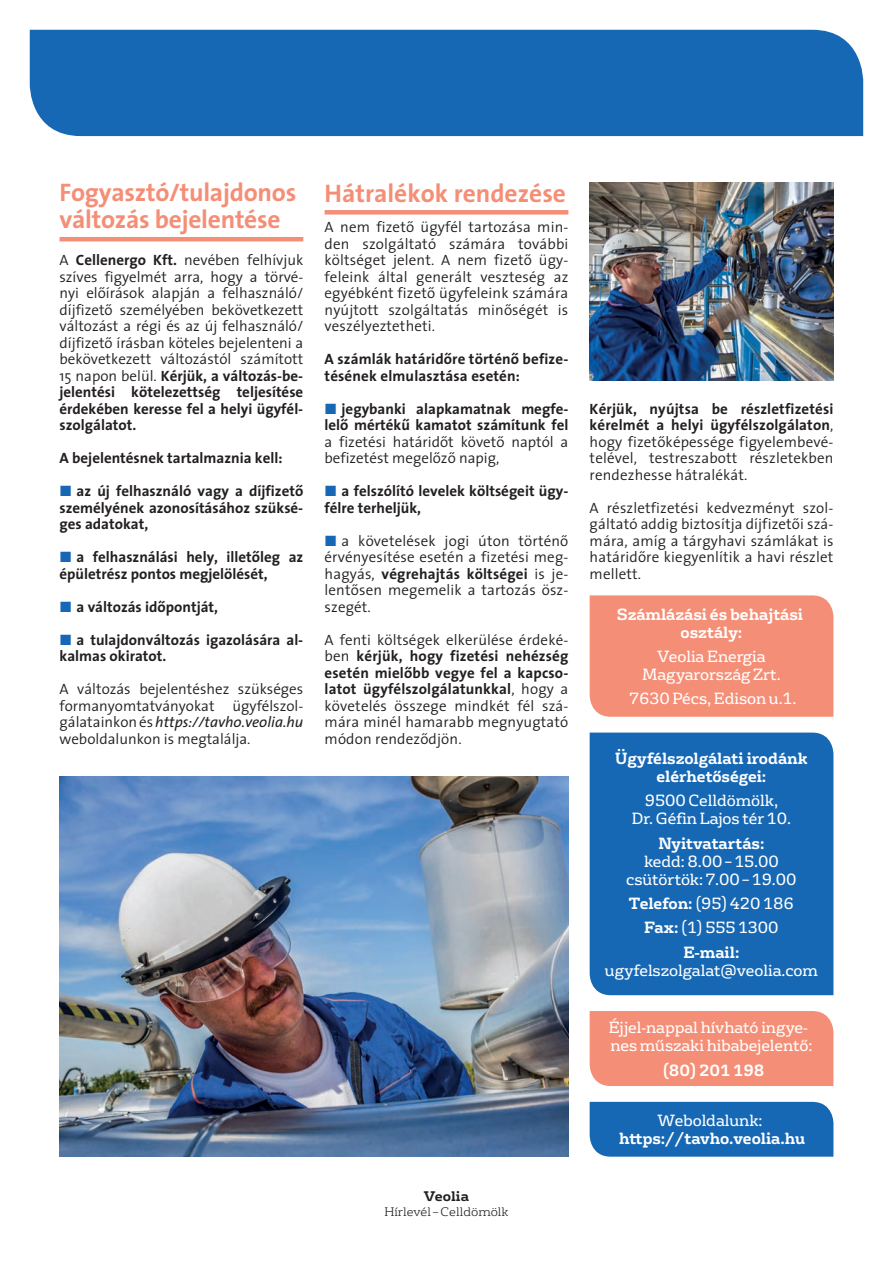
<style>
.page{position:relative;width:893px;height:1263px;background:#fff}
.page>*{position:absolute;margin:0;border:0;box-sizing:border-box;transform-origin:0 0}
.alcím_1{font:700 25.5px/27px "The Sans H";letter-spacing:-.01em;color:#f58e76}
.keretes_szöveg{font:15.75px/18px "FS Rufus";letter-spacing:-.005em;color:#fff;text-align:center;scale:.95 1}
.keretes_szöveg-2{font:700 15.75px/18px "FS Rufus";letter-spacing:-.005em;color:#fff;text-align:center;scale:.95 1}
.kenyér{font:300 15px/16.5px "The Sans H";letter-spacing:.01em;color:#231f20;text-align:justify}
.kenyér-2{font:700 15px/16.5px "The Sans H";color:#231f20}
.t1{font:700 13.5px "FS Rufus";color:#231f20}
.t2{font:300 12px "FS Rufus";color:#231f20}
.s1{font-weight:700}
.s2{font-weight:400;font-style:italic}
.s3{font-weight:300}
.s4{font-weight:400}
</style>
<div class="page">
<div style="left:30px;top:30px;width:833px;height:106px;background:#1768b4"></div>
<img style="left:590px;top:183px;width:243px;height:198px">
<div style="left:590px;top:732px;width:243px;height:263px;background:#1768b4"></div>
<div style="left:590px;top:1102px;width:243px;height:55px;background:#1768b4"></div>
<div style="left:590px;top:595px;width:243px;height:122px;background:#f58e76"></div>
<hr style="left:60px;top:237px;width:243px;height:4px;background:#f58e76">
<div style="left:325px;top:210px;width:243px;height:5px;background:#f58e76"></div>
<div style="left:590px;top:1011px;width:243px;height:75px;background:#f58e76"></div>
<img style="left:60px;top:777px;width:508px;height:380px">
<p class="alcím_1" style="left:60px;top:179px;width:238px">Fogyasztó/tulajdonos változás bejelentése</p>
<p class="kenyér" style="left:60px;top:252px;width:245px">A <span class="s1">Cellenergo Kft.</span> nevében felhívjuk szíves figyelmét arra, hogy a törvé&shy;nyi előírások alapján a felhasználó/ díjfizető személyében bekövetkezett változást a régi és az új felhasználó/ díjfizető írásban köteles bejelenteni a bekövetkezett változástól számított 15 napon belül. <span class="s1">Kérjük, a változás-be&shy;jelentési kötelezettség teljesítése érdekében keresse fel a helyi ügyfél&shy;szolgálatot.</span></p>
<p class="kenyér-2" style="left:60px;top:450px;width:224px">A bejelentésnek tartalmaznia kell:</p>
<p class="kenyér-2" style="left:60px;top:483px;width:245px;text-align:justify;text-indent:17px">az új felhasználó vagy a díjfizető személyének azonosításához szüksé&shy;ges adatokat,</p>
<p class="kenyér-2" style="left:60px;top:549px;width:245px;text-indent:17px">a felhasználási hely, illetőleg az épületrész pontos megjelölését,</p>
<p class="kenyér-2" style="left:77px;top:598px;width:143px">a változás időpontját,</p>
<p class="kenyér-2" style="left:60px;top:631px;width:245px;text-indent:17px">a tulajdonváltozás igazolására al&shy;kalmas okiratot.</p>
<p class="kenyér" style="left:60px;top:681px;width:245px">A változás bejelentéshez szükséges formanyomtatványokat ügyfélszol&shy;gálatainkon és <span class="s2">https://tavho.veolia.hu </span>weboldalunkon is megtalálja.</p>
<p class="alcím_1" style="left:325px;top:179px;width:243px">Hátralékok rendezése</p>
<p class="kenyér" style="left:325px;top:219px;width:245px">A nem fizető ügyfél tartozása min&shy;den szolgáltató számára további költséget jelent. A nem fizető ügy&shy;feleink által generált veszteség az egyébként fizető ügyfeleink számára nyújtott szolgáltatás minőségét is veszélyeztetheti.</p>
<p class="kenyér-2" style="left:325px;top:351px;width:245px">A számlák határidőre történő befize&shy;tésének elmulasztása esetén:</p>
<p class="kenyér-2" style="left:325px;top:400px;width:245px;text-align:justify;text-indent:17px">jegybanki alapkamatnak megfe&shy;lelő mértékű kamatot számítunk fel <span class="s3">a fizetési határidőt követő naptól a befizetést megelőző napig,</span></p>
<p class="kenyér-2" style="left:325px;top:483px;width:245px;text-indent:17px">a felszólító levelek költségeit ügy&shy;félre terheljük,</p>
<p class="kenyér" style="left:325px;top:532px;width:245px;text-indent:17px">a követelések jogi úton történő érvényesítése esetén a fizetési meg&shy;hagyás, <span class="s1">végrehajtás költségei</span> is je&shy;lentősen megemelik a tartozás ös - szegét.</p>
<p class="kenyér" style="left:325px;top:631px;width:245px">A fenti költségek elkerülése érdeké&shy;ben <span class="s1">kérjük, hogy fizetési nehézség esetén mielőbb vegye fel a kapcso&shy;latot ügyfélszolgálatunkkal</span>, hogy a követelés összege mindkét fél szá&shy;mára minél hamarabb megnyugtató módon rendeződjön.</p>
<p class="t1" style="left:424px;top:1184px;width:47px">Veolia</p>
<p class="t2" style="left:384px;top:1202px;width:126px">Hírlevél – Celldömölk</p>
<p class="kenyér" style="left:590px;top:400px;width:245px"><span class="s1">Kérjük, nyújtsa be részletfizetési kérelmét a helyi ügyfélszolgálaton</span>, hogy fizetőképessége figyelembevé&shy;telével, testreszabott részletekben rendezhesse hátralékát.</p>
<p class="kenyér" style="left:590px;top:499px;width:245px">A részletfizetési kedvezményt szol&shy;gáltató addig biztosítja díjfizetői szá&shy;mára, amíg a tárgyhavi számlákat is határidőre kiegyenlítik a havi részlet mellett.</p>
<p class="keretes_szöveg-2" style="left:617px;top:604px;width:198px">Számlázási és behajtási osztály:</p>
<p class="keretes_szöveg" style="left:642px;top:646px;width:147px">Veolia Energia<br>Magyarország Zrt.</p>
<p class="keretes_szöveg" style="left:629px;top:689px;width:177px">7630 Pécs, Edison u.1.</p>
<p class="keretes_szöveg-2" style="left:615px;top:748px;width:204px">Ügyfélszolgálati irodánk elérhetőségei:</p>
<p class="keretes_szöveg" style="left:632px;top:791px;width:169px">9500 Celldömölk,<br>Dr. Géfin Lajos tér 10.</p>
<p class="keretes_szöveg" style="left:626px;top:833px;width:181px"><span class="s1">Nyitvatartás:<br></span>kedd: 8.00 – 15.00 csütörtök: 7.00 – 19.00</p>
<p class="keretes_szöveg" style="left:629px;top:893px;width:175px"><span class="s1">Telefon:</span> (95) 420 186</p>
<p class="keretes_szöveg" style="left:644px;top:918px;width:143px"><span class="s1">Fax:</span> (1) 555 1300</p>
<p class="keretes_szöveg" style="left:605px;top:942px;width:226px"><span class="s1">E-mail: </span>ugyfelszolgalat@veolia.com</p>
<p class="keretes_szöveg" style="left:609px;top:1018px;width:216px;text-align:left">Éjjel-nappal hívható ingye&shy;nes műszaki hibabejelentő:</p>
<p class="keretes_szöveg-2" style="left:663px;top:1060px;width:109px">(80) 201 198</p>
<p class="keretes_szöveg-2" style="left:619px;top:1110px;width:198px"><span class="s4">Weboldalunk: </span>https://tavho.veolia.hu</p>
</div>
